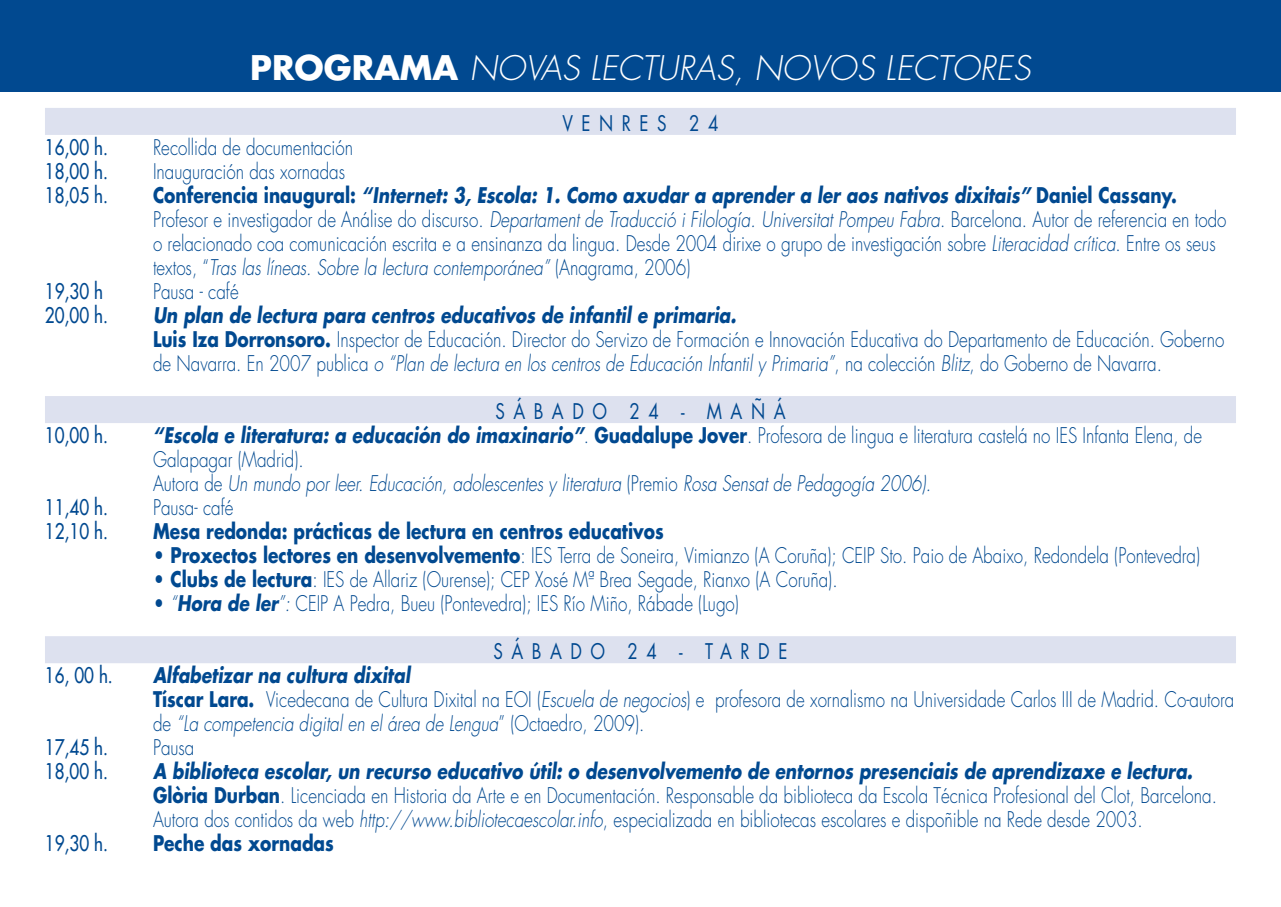
<style>
.page{position:relative;width:1281px;height:907px;background:#fff}
.page>*{position:absolute;margin:0;border:0;box-sizing:border-box;transform-origin:0 0}
.t1{font:italic 300 33px "Futura";color:#fff}
.t2{font:300 21px/24px "Futura";color:#014990;scale:.81 1}
.t3{font:21px "Futura";color:#014990;scale:.81 1}
.t4{font:700 21px "Futura";color:#014990;scale:.81 1}
.t5{font:21px "Futura";letter-spacing:.5em;color:#014990;scale:.81 1}
.s1{font-weight:700;font-style:normal}
.s2{font-weight:700}
.s3{font-weight:700;font-style:italic}
.s4{font-style:italic}
</style>
<div class="page">
<div style="left:0;top:0;width:1280px;height:92px;background:#014990"></div>
<div style="left:45px;top:108px;width:1191px;height:27px;background:#dde1ef"></div>
<div style="left:45px;top:396px;width:1191px;height:27px;background:#dde1ef"></div>
<div style="left:45px;top:636px;width:1191px;height:27px;background:#dde1ef"></div>
<h1 class="t1" style="left:250px;top:47px;width:782px"><span class="s1">PROGRAMA</span> NOVAS LECTURAS, NOVOS LECTORES</h1>
<p class="t5" style="left:562px;top:108px;width:194px">VENRES 24</p>
<p class="t3" style="left:45px;top:133px;width:79px">16,00 h.</p>
<p class="t2" style="left:153px;top:135px;width:249px">Recollida de documentación</p>
<p class="t3" style="left:45px;top:157px;width:79px">18,00 h.</p>
<p class="t2" style="left:153px;top:159px;width:239px">Inauguración das xornadas</p>
<p class="t3" style="left:45px;top:181px;width:79px">18,05 h.</p>
<p class="t2" style="left:153px;top:183px;width:1326px"><span class="s2">Conferencia inaugural:</span> <span class="s3">“Internet: 3, Escola: 1. Como axudar a aprender a ler aos nativos dixitais”</span> <span class="s2">Daniel Cassany.<br></span>Profesor e investigador de Análise do discurso. <span class="s4">Departament de Traducció i Filología. Universitat Pompeu Fabra</span>. Barcelona. Autor de referencia en todo o relacionado coa comunicación escrita e a ensinanza da lingua. Desde 2004 dirixe o grupo de investigación sobre <span class="s4">Literacidad crítica</span>. Entre os seus textos, “<span class="s4">Tras las líneas. Sobre la lectura contemporánea”</span> (Anagrama, 2006)</p>
<p class="t3" style="left:45px;top:277px;width:73px">19,30 h</p>
<p class="t2" style="left:153px;top:279px;width:107px">Pausa - café</p>
<p class="t3" style="left:45px;top:301px;width:79px">20,00 h.</p>
<p class="t2" style="left:153px;top:303px;width:1324px"><span class="s3">Un plan de lectura para centros educativos de infantil e primaria.<br></span><span class="s2">Luis Iza Dorronsoro.</span> Inspector de Educación. Director do Servizo de Formación e Innovación Educativa do Departamento de Educación. Goberno de Navarra. En 2007 publica <span class="s4">o “Plan de lectura en los centros de Educación Infantil y Primaria”</span>, na colección <span class="s4">Blitz</span>, do Goberno de Navarra.</p>
<p class="t5" style="left:495px;top:396px;width:360px">SÁBADO 24 - MAÑÁ</p>
<p class="t3" style="left:45px;top:421px;width:79px">10,00 h.</p>
<p class="t2" style="left:153px;top:423px;width:1296px"><span class="s3">“Escola e literatura: a educación do imaxinario”</span>. <span class="s2">Guadalupe Jover</span>. Profesora de lingua e literatura castelá no IES Infanta Elena, de<br>Galapagar (Madrid).<br>Autora de <span class="s4">Un mundo por leer. Educación, adolescentes y literatura</span> (Premio <span class="s4">Rosa Sensat de Pedagogía 2006).</span></p>
<p class="t3" style="left:45px;top:493px;width:79px">11,40 h.</p>
<p class="t2" style="left:153px;top:495px;width:101px">Pausa- café</p>
<p class="t3" style="left:45px;top:517px;width:79px">12,10 h.</p>
<p class="t4" style="left:153px;top:516px;width:632px">Mesa redonda: prácticas de lectura en centros educativos</p>
<p class="t2" style="left:153px;top:543px;width:1294px"><span class="s2">• Proxectos lectores en desenvolvemento</span>: IES Terra de Soneira, Vimianzo (A Coruña); CEIP Sto. Paio de Abaixo, Redondela (Pontevedra)</p>
<p class="t2" style="left:153px;top:567px;width:846px"><span class="s2">• Clubs de lectura</span>: IES de Allariz (Ourense); CEP Xosé Mª Brea Segade, Rianxo (A Coruña).</p>
<p class="t2" style="left:153px;top:591px;width:725px"><span class="s2">•</span> <span class="s4">“</span><span class="s3">Hora de ler</span><span class="s4">”:</span> CEIP A Pedra, Bueu (Pontevedra); IES Río Miño, Rábade (Lugo)</p>
<p class="t5" style="left:493px;top:636px;width:364px">SÁBADO 24 - TARD E</p>
<p class="t3" style="left:45px;top:661px;width:85px">16, 00 h.</p>
<p class="t2" style="left:153px;top:663px;width:1336px"><span class="s3">Alfabetizar na cultura dixital<br></span><span class="s2">Tíscar Lara.</span> Vicedecana de Cultura Dixital na EOI (<span class="s4">Escuela de negocios</span>) e profesora de xornalismo na Universidade Carlos III de Madrid. Co-autora de <span class="s4">“La competencia digital en el área de Lengua</span>” (Octaedro, 2009).</p>
<p class="t3" style="left:45px;top:733px;width:79px">17,45 h.</p>
<p class="t2" style="left:153px;top:735px;width:53px">Pausa</p>
<p class="t3" style="left:45px;top:757px;width:79px">18,00 h.</p>
<p class="t2" style="left:153px;top:759px;width:1314px"><span class="s3">A biblioteca escolar, un recurso educativo útil: o desenvolvemento de entornos presenciais de aprendizaxe e lectura.<br></span><span class="s2">Glòria Durban</span>. Licenciada en Historia da Arte e en Documentación. Responsable da biblioteca da Escola Técnica Profesional del Clot, Barcelona.<br>Autora dos contidos da web <span class="s4">http://www.bibliotecaescolar.info</span>, especializada en bibliotecas escolares e dispoñible na Rede desde 2003.</p>
<p class="t3" style="left:45px;top:829px;width:79px">19,30 h.</p>
<p class="t4" style="left:153px;top:828px;width:225px">Peche das xornadas</p>
</div>
